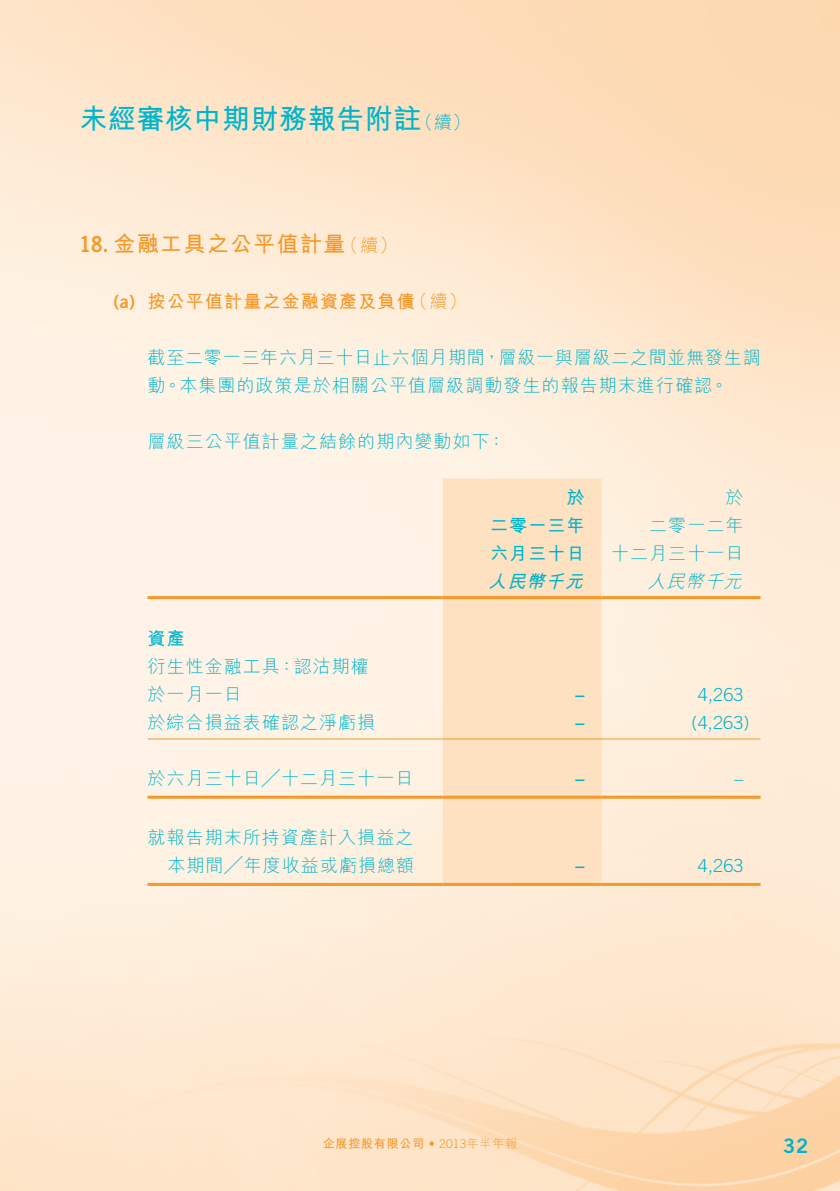
<style>
.page{position:relative;width:840px;height:1191px;background:#fff}
.page>*{position:absolute;margin:0;border:0;box-sizing:border-box;transform-origin:0 0}
.t1{font:700 28px "M Hei HK";letter-spacing:.02em;color:#00b5cb}
.Heading_1{font:700 22px "M Hei HK";letter-spacing:.06em;color:#f79727}
.t2{font:20px "Trade Gothic LT Std Bd 2";color:#00b5cb}
.Body_Text{font:300 18px "M Hei HK";letter-spacing:.06em;color:#00b5cb}
.Body_Text-2{font:300 18px/28px "M Hei HK";letter-spacing:.04em;color:#00b5cb}
.Body_Text-3{font:300 18px "Trade Gothic LT Std";letter-spacing:.01em;color:#00b5cb}
.Heading_2{font:700 18px "M Hei HK";letter-spacing:.065em;color:#f79727}
.Body_Text-4{font:700 18px "M Hei HK";letter-spacing:.06em;color:#00b5cb}
.Body_Text-5{font:italic 300 18px "M Hei HK";color:#00b5cb}
.Body_Text-6{font:italic 700 18px "M Hei HK";color:#00b5cb}
.Body_Text-7{font:18px "Trade Gothic LT Std Bd 2";color:#00b5cb}
.Heading_1-2{font:300 18px "M Hei HK";color:#f79727}
.Heading_2-2{font:300 18px "M Hei HK";color:#f79727}
.Heading_2-3{font:18px "Trade Gothic LT Std Bd 2";color:#f79727}
.t3{font:700 12px "M Hei HK";letter-spacing:.065em;color:#f79727}
.s1{font-family:"Trade Gothic LT Std Bd 2";font-weight:400}
.s2{font-family:"Trade Gothic LT Std";font-weight:300}
.s3{font-weight:300}
</style>
<div class="page">
<img style="left:1px;top:0;width:838px;height:1191px">
<img style="left:0;top:0;width:1px;height:1191px">
<div style="left:442px;top:478px;width:159px;height:405px;background:#fee1c1"></div>
<hr style="left:147px;top:596px;width:295px;height:3px;background:#f79727">
<hr style="left:442px;top:596px;width:159px;height:3px;background:#f79727">
<hr style="left:601px;top:596px;width:159px;height:3px;background:#f79727">
<hr style="left:147px;top:738px;width:295px;height:1px;background:#f79727">
<hr style="left:442px;top:738px;width:159px;height:1px;background:#f79727">
<hr style="left:601px;top:738px;width:159px;height:1px;background:#f79727">
<hr style="left:147px;top:795px;width:295px;height:3px;background:#f79727">
<hr style="left:442px;top:795px;width:159px;height:3px;background:#f79727">
<hr style="left:601px;top:795px;width:159px;height:3px;background:#f79727">
<hr style="left:147px;top:883px;width:295px;height:3px;background:#f79727">
<hr style="left:442px;top:883px;width:159px;height:3px;background:#f79727">
<hr style="left:601px;top:883px;width:159px;height:3px;background:#f79727">
<h1 class="t1" style="left:79px;top:99px;width:343px">未經審核中期財務報告附註</h1>
<p class="Body_Text" style="left:415px;top:113px;width:57px">（續(</p>
<p class="Heading_1" style="left:79px;top:228px;width:267px"><span class="s1">18.</span> 金融工具之公平值計量</p>
<p class="Heading_1-2" style="left:340px;top:236px;width:58px">（續(</p>
<p class="Heading_2-3" style="left:113px;top:291px;width:23px">)a(</p>
<p class="Heading_2-2" style="left:409px;top:292px;width:59px">（續(</p>
<p class="Heading_2" style="left:147px;top:288px;width:268px">按公平值計量之金融資產及負債</p>
<p class="Body_Text-2" style="left:147px;top:343px;width:614px">截至二零一三年六月三十日止六個月期間，層級一與層級二之間並無發生調動。本集團的政策是於相關公平值層級調動發生的報告期末進行確認。</p>
<p class="Body_Text" style="left:147px;top:432px;width:359px">層級三公平值計量之結餘的期內變動如下：</p>
<p class="Body_Text" style="left:725px;top:488px;width:19px">於</p>
<p class="Body_Text-4" style="left:566px;top:484px;width:19px">於</p>
<p class="Body_Text-4" style="left:490px;top:512px;width:96px">二零一三年</p>
<p class="Body_Text" style="left:649px;top:516px;width:96px">二零一二年</p>
<p class="Body_Text-4" style="left:490px;top:540px;width:96px">六月三十日</p>
<p class="Body_Text" style="left:610px;top:544px;width:134px">十二月三十一日</p>
<p class="Body_Text-6" style="left:488px;top:568px;width:102px">人民幣千元</p>
<p class="Body_Text-5" style="left:647px;top:572px;width:100px">人民幣千元</p>
<p class="Body_Text-4" style="left:147px;top:625px;width:39px">資產</p>
<p class="Body_Text" style="left:147px;top:657px;width:223px">衍生性金融工具：認沽期權</p>
<p class="Body_Text" style="left:147px;top:685px;width:96px">於一月一日</p>
<p class="Body_Text" style="left:147px;top:713px;width:229px">於綜合損益表確認之淨虧損</p>
<p class="Body_Text" style="left:147px;top:769px;width:267px">於六月三十日╱十二月三十一日</p>
<p class="Body_Text-7" style="left:575px;top:683px;width:10px">–</p>
<p class="Body_Text-7" style="left:575px;top:711px;width:10px">–</p>
<p class="Body_Text-7" style="left:575px;top:767px;width:10px">–</p>
<p class="Body_Text-3" style="left:697px;top:683px;width:47px">4,263</p>
<p class="Body_Text-3" style="left:691px;top:711px;width:59px">)4,263(</p>
<p class="Body_Text-3" style="left:734px;top:768px;width:10px">–</p>
<p class="Body_Text" style="left:147px;top:828px;width:267px">就報告期末所持資產計入損益之</p>
<p class="Body_Text" style="left:167px;top:856px;width:248px">本期間╱年度收益或虧損總額</p>
<p class="Body_Text-7" style="left:575px;top:854px;width:10px">–</p>
<p class="Body_Text-3" style="left:697px;top:855px;width:47px">4,263</p>
<p class="t3" style="left:322px;top:1135px;width:196px">企展控股有限公司 <span class="s1">•</span> <span class="s2">2013</span><span class="s3">年半年報</span></p>
<p class="t2" style="left:782px;top:1133px;width:27px">32</p>
</div>
